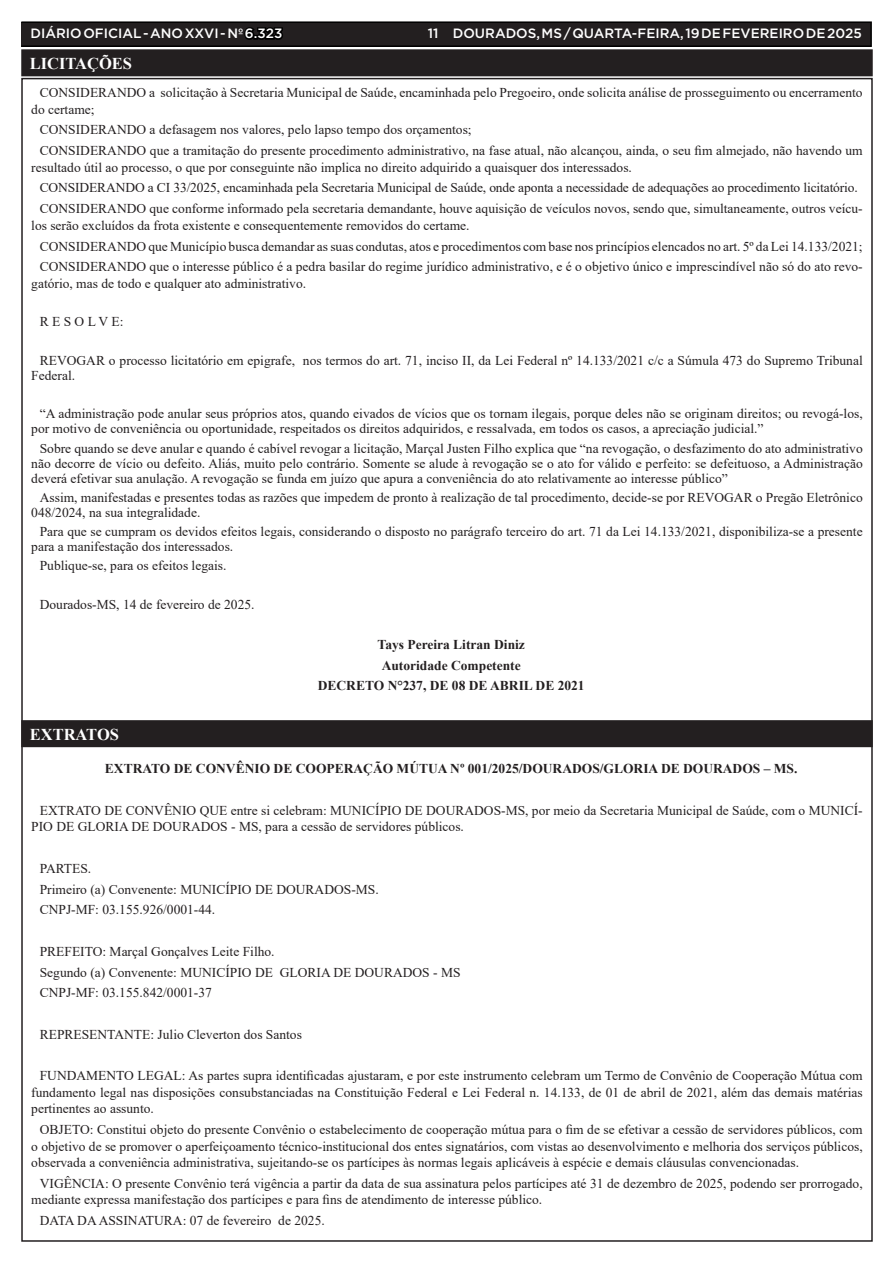
<style>
.page{position:relative;width:893px;height:1263px;background:#fff}
.page>*{position:absolute;margin:0;border:0;box-sizing:border-box;transform-origin:0 0}
.TEXTO{font:700 16.5px "Times New Roman";color:#fff}
.TEXTO-2{font:13.5px/16.5px "Times New Roman";color:#231f20}
.TEXTO-3{font:700 13.5px "Times New Roman";color:#231f20}
.t1{font:500 13.5px "Gotham";color:#fff}
.s1{color:#000}
</style>
<div class="page">
<div style="left:21px;top:22px;width:850px;height:24px;background:#231f20"></div>
<div style="left:21px;top:21px;width:851px;height:26px;border:2px solid #000"></div>
<div style="left:23px;top:51px;width:848px;height:23px;background:#231f20"></div>
<div style="left:21px;top:49px;width:852px;height:27px;border:4px solid #231f20"></div>
<div style="left:23px;top:722px;width:848px;height:23px;background:#231f20"></div>
<div style="left:21px;top:720px;width:852px;height:27px;border:4px solid #231f20"></div>
<p class="t1" style="left:31px;top:25px;width:253px">DIÁRIO OFICIAL - ANO XXVI - Nº <span class="s1">6.323</span></p>
<p class="t1" style="left:428px;top:25px;width:436px">11 DOURADOS, MS / QUARTA-FEIRA, 19 DE FEVEREIRO DE 2025</p>
<p class="TEXTO" style="left:30px;top:52px;width:104px">LICITAÇÕES</p>
<p class="TEXTO-2" style="left:31px;top:84px;width:833px;text-indent:9px">CONSIDERANDO a solicitação à Secretaria Municipal de Saúde, encaminhada pelo Pregoeiro, onde solicita análise de prosseguimento ou encerramento do certame;</p>
<p class="TEXTO-2" style="left:40px;top:121px;width:433px">CONSIDERANDO a defasagem nos valores, pelo lapso tempo dos orçamentos;</p>
<p class="TEXTO-2" style="left:31px;top:142px;width:833px;text-indent:9px">CONSIDERANDO que a tramitação do presente procedimento administrativo, na fase atual, não alcançou, ainda, o seu fim almejado, não havendo um resultado útil ao processo, o que por conseguinte não implica no direito adquirido a quaisquer dos interessados.</p>
<p class="TEXTO-2" style="left:40px;top:179px;width:820px">CONSIDERANDO a CI 33/2025, encaminhada pela Secretaria Municipal de Saúde, onde aponta a necessidade de adequações ao procedimento licitatório.</p>
<p class="TEXTO-2" style="left:31px;top:200px;width:833px;text-indent:9px">CONSIDERANDO que conforme informado pela secretaria demandante, houve aquisição de veículos novos, sendo que, simultaneamente, outros veícu&shy;los serão excluídos da frota existente e consequentemente removidos do certame.</p>
<p class="TEXTO-2" style="left:40px;top:237px;width:824px">CONSIDERANDO que Município busca demandar as suas condutas, atos e procedimentos com base nos princípios elencados no art. 5º da Lei 14.133/2021;</p>
<p class="TEXTO-2" style="left:31px;top:258px;width:833px;text-indent:9px">CONSIDERANDO que o interesse público é a pedra basilar do regime jurídico administrativo, e é o objetivo único e imprescindível não só do ato revo&shy;gatório, mas de todo e qualquer ato administrativo.</p>
<p class="TEXTO-2" style="left:40px;top:313px;width:85px">R E S O L V E:</p>
<p class="TEXTO-2" style="left:31px;top:352px;width:833px;line-height:15px;text-indent:9px">REVOGAR o processo licitatório em epigrafe, nos termos do art. 71, inciso II, da Lei Federal nº 14.133/2021 c/c a Súmula 473 do Supremo Tribunal<br>Federal.</p>
<p class="TEXTO-2" style="left:31px;top:406px;width:833px;line-height:15px;text-indent:9px">“A administração pode anular seus próprios atos, quando eivados de vícios que os tornam ilegais, porque deles não se originam direitos; ou revogá-los, por motivo de conveniência ou oportunidade, respeitados os direitos adquiridos, e ressalvada, em todos os casos, a apreciação judicial.”</p>
<p class="TEXTO-2" style="left:31px;top:440px;width:833px;line-height:15px;text-align:justify;text-indent:9px">Sobre quando se deve anular e quando é cabível revogar a licitação, Marçal Justen Filho explica que “na revogação, o desfazimento do ato administrativo não decorre de vício ou defeito. Aliás, muito pelo contrário. Somente se alude à revogação se o ato for válido e perfeito: se defeituoso, a Administração deverá efetivar sua anulação. A revogação se funda em juízo que apura a conveniência do ato relativamente ao interesse público”</p>
<p class="TEXTO-2" style="left:31px;top:489px;width:833px;line-height:15px;text-indent:9px">Assim, manifestadas e presentes todas as razões que impedem de pronto à realização de tal procedimento, decide-se por REVOGAR o Pregão Eletrônico<br>048/2024, na sua integralidade.</p>
<p class="TEXTO-2" style="left:31px;top:524px;width:833px;line-height:15px;text-indent:9px">Para que se cumpram os devidos efeitos legais, considerando o disposto no parágrafo terceiro do art. 71 da Lei 14.133/2021, disponibiliza-se a presente para a manifestação dos interessados.</p>
<p class="TEXTO-2" style="left:40px;top:557px;width:188px">Publique-se, para os efeitos legais.</p>
<p class="TEXTO-2" style="left:40px;top:596px;width:216px">Dourados-MS, 14 de fevereiro de 2025.</p>
<p class="TEXTO-3" style="left:378px;top:634px;width:149px">Tays Pereira Litran Diniz</p>
<p class="TEXTO-3" style="left:382px;top:655px;width:141px">Autoridade Competente</p>
<p class="TEXTO-3" style="left:318px;top:676px;width:268px">DECRETO N°237, DE 08 DE ABRIL DE 2021</p>
<p class="TEXTO" style="left:30px;top:723px;width:91px">EXTRATOS</p>
<p class="TEXTO-3" style="left:105px;top:759px;width:694px">EXTRATO DE CONVÊNIO DE COOPERAÇÃO MÚTUA Nº 001/2025/DOURADOS/GLORIA DE DOURADOS – MS.</p>
<p class="TEXTO-2" style="left:31px;top:802px;width:833px;text-indent:9px">EXTRATO DE CONVÊNIO QUE entre si celebram: MUNICÍPIO DE DOURADOS-MS, por meio da Secretaria Municipal de Saúde, com o MUNICÍ-<br>PIO DE GLORIA DE DOURADOS - MS, para a cessão de servidores públicos.</p>
<p class="TEXTO-2" style="left:40px;top:860px;width:53px">PARTES.</p>
<p class="TEXTO-2" style="left:40px;top:880px;width:340px">Primeiro (a) Convenente: MUNICÍPIO DE DOURADOS-MS.</p>
<p class="TEXTO-2" style="left:40px;top:901px;width:177px">CNPJ-MF: 03.155.926/0001-44.</p>
<p class="TEXTO-2" style="left:40px;top:943px;width:236px">PREFEITO: Marçal Gonçalves Leite Filho.</p>
<p class="TEXTO-2" style="left:40px;top:963px;width:422px">Segundo (a) Convenente: MUNICÍPIO DE GLORIA DE DOURADOS - MS</p>
<p class="TEXTO-2" style="left:40px;top:984px;width:174px">CNPJ-MF: 03.155.842/0001-37</p>
<p class="TEXTO-2" style="left:40px;top:1026px;width:264px">REPRESENTANTE: Julio Cleverton dos Santos</p>
<p class="TEXTO-2" style="left:31px;top:1067px;width:833px;text-align:justify;text-indent:9px">FUNDAMENTO LEGAL: As partes supra identificadas ajustaram, e por este instrumento celebram um Termo de Convênio de Cooperação Mútua com fundamento legal nas disposições consubstanciadas na Constituição Federal e Lei Federal n. 14.133, de 01 de abril de 2021, além das demais matérias pertinentes ao assunto.</p>
<p class="TEXTO-2" style="left:31px;top:1121px;width:833px;text-align:justify;text-indent:9px">OBJETO: Constitui objeto do presente Convênio o estabelecimento de cooperação mútua para o fim de se efetivar a cessão de servidores públicos, com o objetivo de se promover o aperfeiçoamento técnico-institucional dos entes signatários, com vistas ao desenvolvimento e melhoria dos serviços públicos, observada a conveniência administrativa, sujeitando-se os partícipes às normas legais aplicáveis à espécie e demais cláusulas convencionadas.</p>
<p class="TEXTO-2" style="left:31px;top:1175px;width:833px;text-indent:9px">VIGÊNCIA: O presente Convênio terá vigência a partir da data de sua assinatura pelos partícipes até 31 de dezembro de 2025, podendo ser prorrogado, mediante expressa manifestação dos partícipes e para fins de atendimento de interesse público.</p>
<p class="TEXTO-2" style="left:40px;top:1212px;width:287px">DATA DA ASSINATURA: 07 de fevereiro de 2025.</p>
</div>
